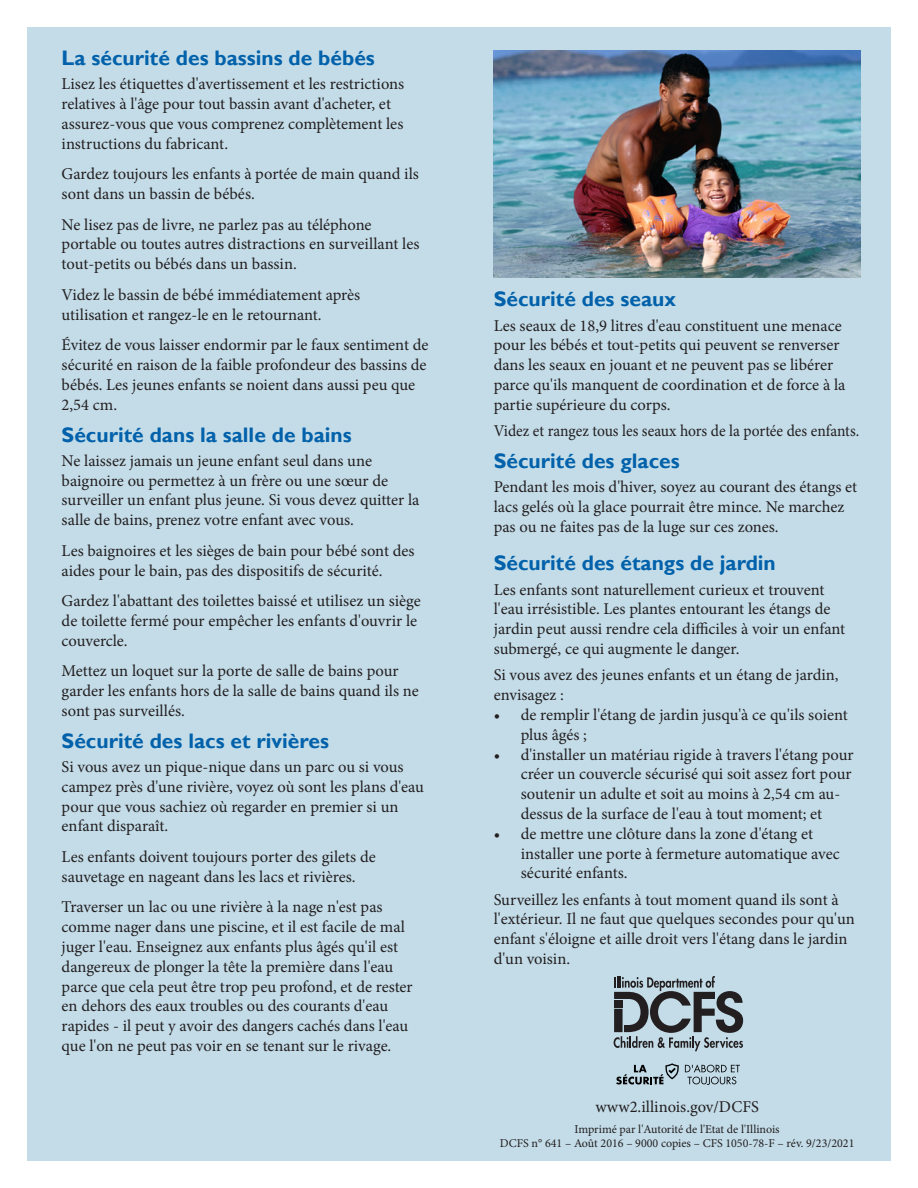
<style>
.page{position:relative;width:918px;height:1188px;background:#fff}
.page>*{position:absolute;margin:0;border:0;box-sizing:border-box;transform-origin:0 0}
.Heading{font:700 21px "Gill Sans";color:#0161aa}
.Body_Text{font:16.5px/19.8px "Minion Pro";color:#231f20}
.Body_Text-2{font:16.5px "Minion Pro";color:#231f20;scale:.94 1}
.Subheading_B{font:16.5px "Minion Pro";color:#231f20}
.t1{font:12px "Minion Pro";color:#231f20}
</style>
<div class="page">
<div style="left:27px;top:27px;width:864px;height:1134px;background:#c3dce8"></div>
<img style="left:494px;top:51px;width:367px;height:227px">
<svg style="left:685px;top:1064px;width:55px;height:21px"></svg>
<svg style="left:616px;top:1063px;width:63px;height:22px"></svg>
<svg style="left:614px;top:976px;width:129px;height:75px"></svg>
<p class="Heading" style="left:62px;top:45px;width:315px">La sécurité des bassins de bébés</p>
<p class="Body_Text" style="left:62px;top:74px;width:344px">Lisez les étiquettes d'avertissement et les restrictions relatives à l'âge pour tout bassin avant d'acheter, et assurez-vous que vous comprenez complètement les instructions du fabricant.</p>
<p class="Body_Text" style="left:62px;top:164px;width:359px">Gardez toujours les enfants à portée de main quand ils sont dans un bassin de bébés.</p>
<p class="Body_Text" style="left:62px;top:215px;width:359px">Ne lisez pas de livre, ne parlez pas au téléphone portable ou toutes autres distractions en surveillant les tout-petits ou bébés dans un bassin.</p>
<p class="Body_Text" style="left:62px;top:285px;width:300px">Videz le bassin de bébé immédiatement après utilisation et rangez-le en le retournant.</p>
<p class="Body_Text" style="left:62px;top:335px;width:368px">Évitez de vous laisser endormir par le faux sentiment de sécurité en raison de la faible profondeur des bassins de bébés. Les jeunes enfants se noient dans aussi peu que 2,54 cm.</p>
<p class="Heading" style="left:62px;top:422px;width:292px">Sécurité dans la salle de bains</p>
<p class="Body_Text" style="left:62px;top:451px;width:359px">Ne laissez jamais un jeune enfant seul dans une baignoire ou permettez à un frère ou une sœur de surveiller un enfant plus jeune. Si vous devez quitter la salle de bains, prenez votre enfant avec vous.</p>
<p class="Body_Text" style="left:62px;top:541px;width:354px">Les baignoires et les sièges de bain pour bébé sont des aides pour le bain, pas des dispositifs de sécurité.</p>
<p class="Body_Text" style="left:62px;top:591px;width:361px">Gardez l'abattant des toilettes baissé et utilisez un siège de toilette fermé pour empêcher les enfants d'ouvrir le couvercle.</p>
<p class="Body_Text" style="left:62px;top:661px;width:359px">Mettez un loquet sur la porte de salle de bains pour garder les enfants hors de la salle de bains quand ils ne sont pas surveillés.</p>
<p class="Heading" style="left:62px;top:728px;width:269px">Sécurité des lacs et rivières</p>
<p class="Body_Text" style="left:62px;top:757px;width:364px">Si vous avez un pique-nique dans un parc ou si vous campez près d'une rivière, voyez où sont les plans d'eau pour que vous sachiez où regarder en premier si un enfant disparaît.</p>
<p class="Body_Text" style="left:62px;top:847px;width:316px">Les enfants doivent toujours porter des gilets de sauvetage en nageant dans les lacs et rivières.</p>
<p class="Body_Text" style="left:62px;top:897px;width:353px">Traverser un lac ou une rivière à la nage n'est pas comme nager dans une piscine, et il est facile de mal juger l'eau. Enseignez aux enfants plus âgés qu'il est dangereux de plonger la tête la première dans l'eau parce que cela peut être trop peu profond, et de rester en dehors des eaux troubles ou des courants d'eau rapides - il peut y avoir des dangers cachés dans l'eau que l'on ne peut pas voir en se tenant sur le rivage.</p>
<p class="Heading" style="left:494px;top:287px;width:184px">Sécurité des seaux</p>
<p class="Body_Text" style="left:494px;top:316px;width:353px">Les seaux de 18,9 litres d'eau constituent une menace pour les bébés et tout-petits qui peuvent se renverser dans les seaux en jouant et ne peuvent pas se libérer parce qu'ils manquent de coordination et de force à la partie supérieure du corps.</p>
<p class="Body_Text-2" style="left:494px;top:420px;width:390px">Videz et rangez tous les seaux hors de la portée des enfants.</p>
<p class="Heading" style="left:494px;top:448px;width:187px">Sécurité des glaces</p>
<p class="Body_Text" style="left:494px;top:477px;width:365px">Pendant les mois d'hiver, soyez au courant des étangs et lacs gelés où la glace pourrait être mince. Ne marchez pas ou ne faites pas de la luge sur ces zones.</p>
<p class="Heading" style="left:494px;top:551px;width:284px">Sécurité des étangs de jardin</p>
<p class="Body_Text" style="left:494px;top:580px;width:353px">Les enfants sont naturellement curieux et trouvent l'eau irrésistible. Les plantes entourant les étangs de jardin peut aussi rendre cela difficiles à voir un enfant submergé, ce qui augmente le danger.</p>
<p class="Body_Text" style="left:494px;top:665px;width:346px">Si vous avez des jeunes enfants et un étang de jardin, envisagez :</p>
<p class="Body_Text" style="left:521px;top:705px;width:329px;text-indent:-27px">• de remplir l'étang de jardin jusqu'à ce qu'ils soient plus âgés ;</p>
<p class="Body_Text" style="left:521px;top:744px;width:334px;text-indent:-27px">• d'installer un matériau rigide à travers l'étang pour créer un couvercle sécurisé qui soit assez fort pour soutenir un adulte et soit au moins à 2,54 cm au&shy;dessus de la surface de l'eau à tout moment; et</p>
<p class="Body_Text" style="left:521px;top:824px;width:321px;text-indent:-27px">• de mettre une clôture dans la zone d'étang et installer une porte à fermeture automatique avec sécurité enfants.</p>
<p class="Body_Text" style="left:494px;top:890px;width:363px">Surveillez les enfants à tout moment quand ils sont à l'extérieur. Il ne faut que quelques secondes pour qu'un enfant s'éloigne et aille droit vers l'étang dans le jardin d'un voisin.</p>
<p class="Subheading_B" style="left:595px;top:1095px;width:165px">www2.illinois.gov/DCFS</p>
<p class="t1" style="left:575px;top:1121px;width:207px">Imprimé par l'Autorité de l'Etat de l'Illinois</p>
<p class="t1" style="left:500px;top:1135px;width:356px">DCFS n° 641 – Août 2016 – 9000 copies – CFS 1050-78-F – rév. 9/23/2021</p>
</div>
